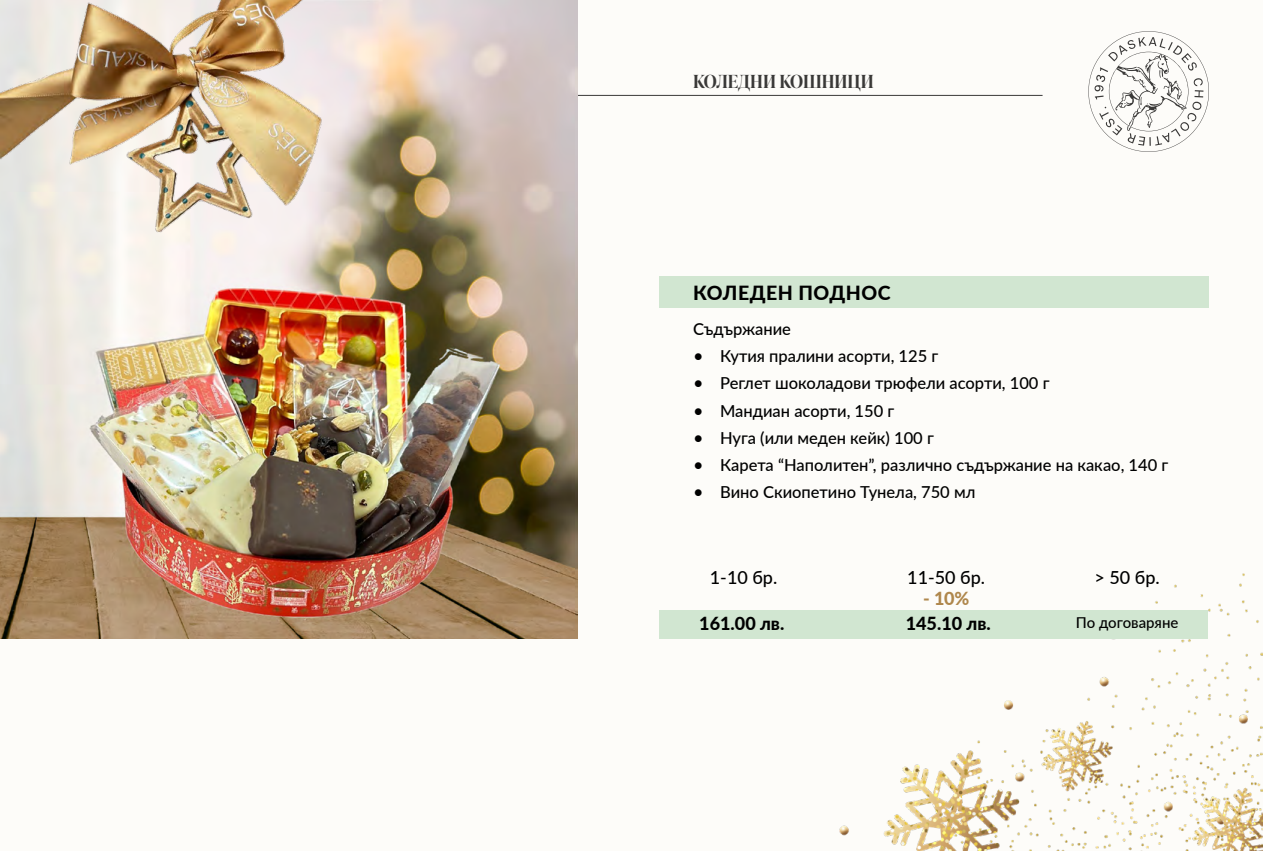
<style>
.page{position:relative;width:1263px;height:851px;background:#fff}
.page>*{position:absolute;margin:0;border:0;box-sizing:border-box;transform-origin:0 0}
.t1{font:800 19.5px "Lato";letter-spacing:.025em;color:#000}
.t2{font:500 18px "Lato";color:#000}
.t3{font:800 18px "Lato";color:#000}
.t4{font:600 18px "Ivy Presto Display";color:#3a3938}
.t5{font:800 18px "Lato";color:#af874c}
.t6{font:500 16.5px "Lato";color:#000}
.t7{font:500 15px "Lato";color:#000}
.s1{font-weight:400;font-size:18px}
</style>
<div class="page">
<div style="left:0;top:0;width:1263px;height:850px;background:#fdfcf9"></div>
<svg style="left:1088px;top:31px;width:121px;height:121px"></svg>
<hr style="left:366px;top:95px;width:676px;height:1px;background:#3a3938">
<img style="left:388px;top:267px;width:875px;height:583px">
<img style="left:0;top:0;width:577px;height:638px">
<img style="left:0;top:0;width:447px;height:335px">
<div style="left:659px;top:276px;width:550px;height:31px;background:#d1e6d1"></div>
<div style="left:659px;top:610px;width:549px;height:29px;background:#d1e6d1"></div>
<p class="t4" style="left:693px;top:68px;width:182px">КОЛЕДНИ КОШНИЦИ</p>
<p class="t1" style="left:693px;top:278px;width:199px">КОЛЕДЕН ПОДНОС</p>
<p class="t6" style="left:693px;top:317px;width:99px">Съдържание</p>
<p class="t6" style="left:693px;top:344px;width:247px"><span class="s1">•</span> Кутия пралини асорти, 125 г</p>
<p class="t6" style="left:693px;top:371px;width:358px"><span class="s1">•</span> Реглет шоколадови трюфели асорти, 100 г</p>
<p class="t6" style="left:693px;top:398px;width:203px"><span class="s1">•</span> Мандиан асорти, 150 г</p>
<p class="t6" style="left:693px;top:425px;width:242px"><span class="s1">•</span> Нуга (или меден кейк) 100 г</p>
<p class="t6" style="left:693px;top:452px;width:477px"><span class="s1">•</span> Карета “Наполитен”, различно съдържание на какао, 140 г</p>
<p class="t6" style="left:693px;top:479px;width:284px"><span class="s1">•</span> Вино Скиопетино Тунела, 750 мл</p>
<p class="t2" style="left:710px;top:564px;width:69px">1-10 бр.</p>
<p class="t2" style="left:907px;top:564px;width:79px">11-50 бр.</p>
<p class="t5" style="left:923px;top:585px;width:48px">- 10%</p>
<p class="t2" style="left:1094px;top:564px;width:67px">&gt; 50 бр.</p>
<p class="t3" style="left:699px;top:610px;width:86px">161.00 лв.</p>
<p class="t3" style="left:906px;top:610px;width:86px">145.10 лв.</p>
<p class="t7" style="left:1076px;top:611px;width:104px">По договаряне</p>
</div>
